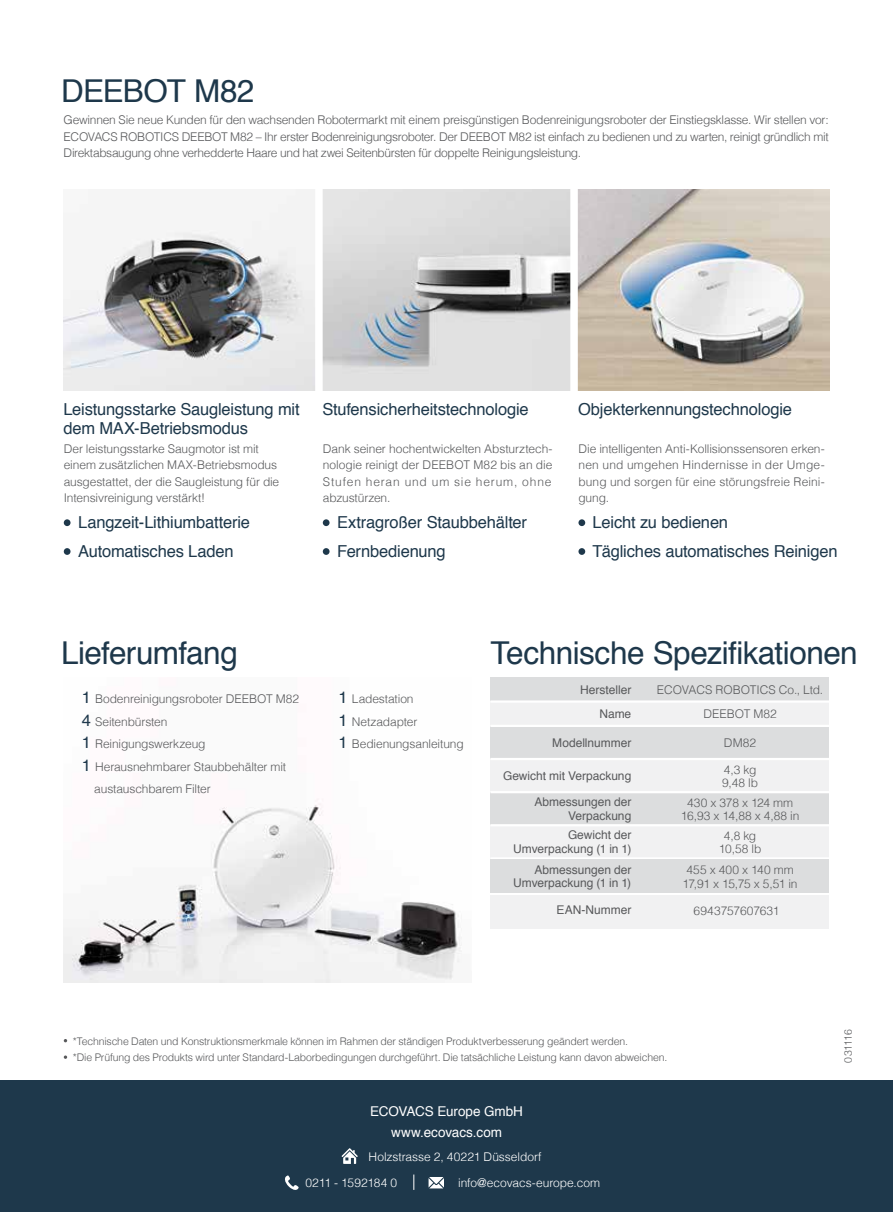
<style>
.page{position:relative;width:893px;height:1212px;background:#fff}
.page>*{position:absolute;margin:0;border:0;box-sizing:border-box;transform-origin:0 0}
.t1{font:31.5px "Helvetica";letter-spacing:-.02em;color:#1e384b}
.t2{font:16.5px/29px "Helvetica";letter-spacing:-.01em;color:#1e384b}
.t3{font:13.5px "Helvetica";letter-spacing:-.005em;color:#fff}
.t4{font:300 12px/16.5px "Helvetica";letter-spacing:-.01em;color:#58595b;text-align:center}
.t5{font:12px/13.5px "Helvetica";letter-spacing:-.005em;color:#58595b;text-align:right}
.t6{font:300 12px "Helvetica";letter-spacing:-.005em;color:#fff}
.t7{font:300 10.5px/16.5px "Helvetica";letter-spacing:-.015em;color:#58595b}
.s1{font-weight:400;font-size:16.5px;color:#1e384b}
</style>
<div class="page">
<img style="left:64px;top:799px;width:398px;height:183px">
<img style="left:64px;top:189px;width:765px;height:201px">
<div style="left:0;top:1081px;width:893px;height:131px;background:#1e384b"></div>
<div style="left:490px;top:726px;width:339px;height:33px;background:#dcddde"></div>
<div style="left:490px;top:677px;width:339px;height:24px;background:#dcddde"></div>
<div style="left:490px;top:701px;width:339px;height:25px;background:#f1f1f2"></div>
<div style="left:490px;top:759px;width:339px;height:33px;background:#f1f1f2"></div>
<div style="left:490px;top:792px;width:339px;height:33px;background:#dcddde"></div>
<div style="left:490px;top:825px;width:339px;height:33px;background:#f1f1f2"></div>
<hr style="left:490px;top:700px;width:339px;height:3px;background:#fff">
<hr style="left:490px;top:725px;width:339px;height:2px;background:#fff">
<hr style="left:490px;top:758px;width:339px;height:2px;background:#fff">
<hr style="left:490px;top:791px;width:339px;height:2px;background:#fff">
<hr style="left:490px;top:824px;width:339px;height:2px;background:#fff">
<hr style="left:490px;top:857px;width:339px;height:2px;background:#fff">
<svg style="left:64px;top:1055px;width:3px;height:4px"></svg>
<div style="left:315px;top:175px;width:8px;height:218px;background:#fff"></div>
<div style="left:570px;top:175px;width:8px;height:218px;background:#fff"></div>
<div style="left:64px;top:519px;width:7px;height:7px;background:#1e384b;border-radius:50%"></div>
<div style="left:64px;top:548px;width:7px;height:7px;background:#1e384b;border-radius:50%"></div>
<div style="left:323px;top:519px;width:7px;height:7px;background:#1e384b;border-radius:50%"></div>
<div style="left:323px;top:548px;width:7px;height:7px;background:#1e384b;border-radius:50%"></div>
<div style="left:578px;top:519px;width:7px;height:7px;background:#1e384b;border-radius:50%"></div>
<div style="left:578px;top:548px;width:7px;height:7px;background:#1e384b;border-radius:50%"></div>
<svg style="left:285px;top:1175px;width:14px;height:15px"></svg>
<svg style="left:429px;top:1177px;width:15px;height:11px"></svg>
<svg style="left:414px;top:1174px;width:1px;height:16px"></svg>
<svg style="left:342px;top:1148px;width:16px;height:16px"></svg>
<div style="left:490px;top:860px;width:339px;height:33px;background:#dcddde"></div>
<div style="left:490px;top:896px;width:339px;height:33px;background:#f1f1f2"></div>
<h1 class="t1" style="left:61px;top:67px;width:195px">DEEBOT M82</h1>
<p class="t4" style="left:64px;top:111px;width:767px;text-align:justify">Gewinnen Sie neue Kunden für den wachsenden Robotermarkt mit einem preisgünstigen Bodenreinigungsroboter der Einstiegsklasse. Wir stellen vor:<br>ECOVACS ROBOTICS DEEBOT M82 – Ihr erster Bodenreinigungsroboter. Der DEEBOT M82 ist einfach zu bedienen und zu warten, reinigt gründlich mit Direktabsaugung ohne verhedderte Haare und hat zwei Seitenbürsten für doppelte Reinigungsleistung.</p>
<h2 class="t2" style="left:63px;top:399px;width:238px;line-height:19.8px">Leistungsstarke Saugleistung mit dem MAX-Betriebsmodus</h2>
<p class="t4" style="left:64px;top:439px;width:217px;text-align:left">Der leistungsstarke Saugmotor ist mit einem zusätzlichen MAX-Betriebsmodus ausgestattet, der die Saugleistung für die Intensivreinigung verstärkt!</p>
<h2 class="t2" style="left:322px;top:395px;width:208px">Stufensicherheitstechnologie</h2>
<p class="t4" style="left:323px;top:439px;width:231px;text-align:justify">Dank seiner hochentwickelten Absturztech&shy;nologie reinigt der DEEBOT M82 bis an die Stufen heran und um sie herum, ohne abzustürzen.</p>
<h2 class="t2" style="left:578px;top:395px;width:216px">Objekterkennungstechnologie</h2>
<p class="t4" style="left:578px;top:439px;width:248px;text-align:justify">Die intelligenten Anti-Kollisionssensoren erken&shy;nen und umgehen Hindernisse in der Umge&shy;bung und sorgen für eine störungsfreie Reini&shy;gung.</p>
<h2 class="t2" style="left:78px;top:508px;width:173px">Langzeit-Lithiumbatterie<br>Automatisches Laden</h2>
<h2 class="t2" style="left:337px;top:508px;width:192px">Extragroßer Staubbehälter<br>Fernbedienung</h2>
<h2 class="t2" style="left:593px;top:508px;width:246px">Leicht zu bedienen<br>Tägliches automatisches Reinigen</h2>
<h1 class="t1" style="left:61px;top:628px;width:178px">Lieferumfang</h1>
<h1 class="t1" style="left:490px;top:628px;width:369px">Technische Spezifikationen</h1>
<p class="t4" style="left:82px;top:690px;width:219px"><span class="s1">1</span> Bodenreinigungsroboter DEEBOT M82</p>
<p class="t4" style="left:82px;top:712px;width:87px"><span class="s1">4</span> Seitenbürsten</p>
<p class="t4" style="left:82px;top:735px;width:125px"><span class="s1">1</span> Reinigungswerkzeug</p>
<p class="t4" style="left:82px;top:757px;width:206px"><span class="s1">1</span> Herausnehmbarer Staubbehälter mit</p>
<p class="t4" style="left:94px;top:780px;width:118px">austauschbarem Filter</p>
<p class="t4" style="left:338px;top:687px;width:127px;line-height:22.5px;text-align:left"><span class="s1">1</span> Ladestation<br><span class="s1">1</span> Netzadapter<br><span class="s1">1</span> Bedienungsanleitung</p>
<p class="t5" style="left:580px;top:678px;width:53px;line-height:24.3px">Hersteller<br>Name</p>
<p class="t5" style="left:552px;top:736px;width:81px">Modellnummer</p>
<p class="t5" style="left:503px;top:769px;width:130px">Gewicht mit Verpackung</p>
<p class="t5" style="left:534px;top:796px;width:98px">Abmessungen der<br>Verpackung</p>
<p class="t5" style="left:513px;top:828px;width:120px">Gewicht der<br>Umverpackung (1 in 1)</p>
<p class="t4" style="left:657px;top:676px;width:168px;line-height:24.3px">ECOVACS ROBOTICS Co., Ltd.<br>DEEBOT M82</p>
<p class="t4" style="left:724px;top:733px;width:34px">DM82</p>
<p class="t4" style="left:722px;top:762px;width:37px;line-height:13.5px;text-align:left">4,3 kg<br>9,48 lb</p>
<p class="t4" style="left:681px;top:795px;width:120px;line-height:13.5px">430 x 378 x 124 mm<br>16,93 x 14,88 x 4,88 in</p>
<p class="t4" style="left:719px;top:828px;width:44px;line-height:13.5px">4,8 kg<br>10,58 lb</p>
<p class="t5" style="left:513px;top:863px;width:120px">Abmessungen der<br>Umverpackung (1 in 1)</p>
<p class="t4" style="left:683px;top:862px;width:116px;line-height:13.5px">455 x 400 x 140 mm<br>17,91 x 15,75 x 5,51 in</p>
<p class="t5" style="left:557px;top:903px;width:76px">EAN-Nummer</p>
<p class="t4" style="left:694px;top:901px;width:88px">6943757607631</p>
<p class="t7" style="left:73px;top:1032px;width:596px">*Technische Daten und Konstruktionsmerkmale können im Rahmen der ständigen Produktverbesserung geändert werden.<br>*Die Prüfung des Produkts wird unter Standard-Laborbedingungen durchgeführt. Die tatsächliche Leistung kann davon abweichen.</p>
<p class="t3" style="left:370px;top:1100px;width:154px">ECOVACS Europe GmbH</p>
<p class="t3" style="left:391px;top:1122px;width:113px">www.ecovacs.com</p>
<p class="t6" style="left:369px;top:1146px;width:174px">Holzstrasse 2, 40221 Düsseldorf</p>
<p class="t6" style="left:306px;top:1172px;width:93px">0211 - 1592184 0</p>
<p class="t6" style="left:458px;top:1172px;width:143px">info@ecovacs-europe.com</p>
<p class="t7" style="left:839px;top:1062px;width:34px;rotate:-90deg">031116</p>
</div>
